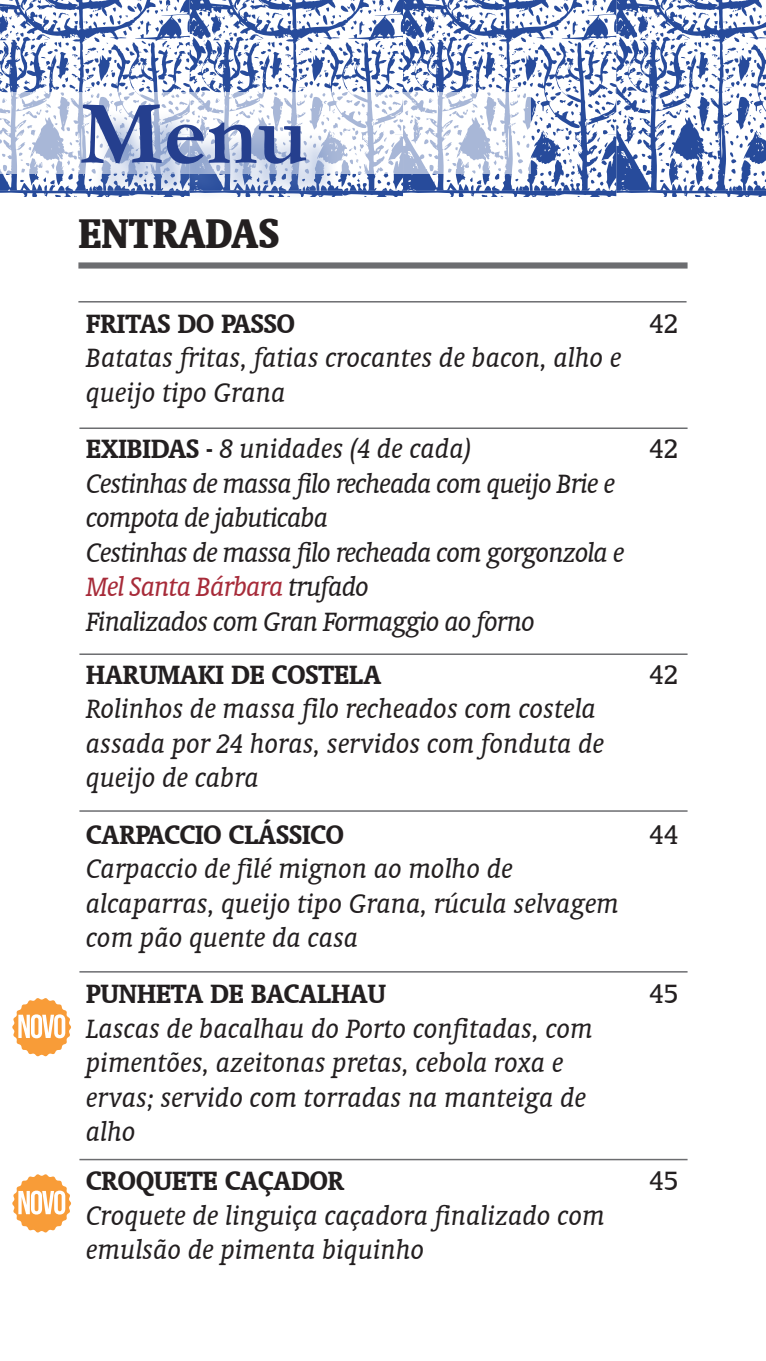
<style>
.page{position:relative;width:766px;height:1361px;background:#fff}
.page>*{position:absolute;margin:0;border:0;box-sizing:border-box;transform-origin:0 0}
.t1{font:700 91.8px "Garamond";color:#253f8e}
.t2{font:700 condensed 47.1px "Oranda BT";color:#231f20}
.t3{font:italic 30px/34.5px "Oranda BT";color:#231f20}
.t4{font:italic 30px/34.5px "Oranda BT";letter-spacing:-.03em;color:#231f20}
.t5{font:700 30px "Oranda BT";color:#231f20}
.t6{font:30px "Oranda BT";color:#231f20}
.s1{font-weight:700;font-style:normal}
.s2{color:#a72b39}
</style>
<div class="page">
<svg style="left:0;top:0;width:765px;height:196px"></svg>
<svg style="left:0;top:92px;width:531px;height:81px"></svg>
<div style="left:88px;top:110px;width:253px;height:91px;background:#6081bf;opacity:.6"></div>
<div style="left:78px;top:262px;width:609px;height:6px;background:#6c6d70"></div>
<hr style="left:78px;top:301px;width:608px;height:1px;background:#6c6d70">
<hr style="left:79px;top:427px;width:608px;height:2px;background:#6c6d70">
<hr style="left:79px;top:653px;width:608px;height:2px;background:#6c6d70">
<hr style="left:79px;top:810px;width:608px;height:2px;background:#6c6d70">
<hr style="left:79px;top:971px;width:608px;height:1px;background:#6c6d70">
<hr style="left:79px;top:1159px;width:608px;height:1px;background:#6c6d70">
<svg style="left:12px;top:1174px;width:59px;height:58px"></svg>
<svg style="left:12px;top:998px;width:59px;height:58px"></svg>
<h1 class="t1" style="left:79px;top:79px;width:229px">Menu</h1>
<p class="t2" style="left:78px;top:206px;width:202px">ENTRADAS</p>
<p class="t5" style="left:86px;top:306px;width:210px">FRITAS DO PASSO</p>
<p class="t3" style="left:86px;top:340px;width:537px">Batatas fritas, fatias crocantes de bacon, alho e queijo tipo Grana</p>
<p class="t3" style="left:86px;top:431px;width:386px"><span class="s1">EXIBIDAS -</span> 8 unidades (4 de cada)</p>
<p class="t4" style="left:86px;top:466px;width:530px">Cestinhas de massa filo recheada com queijo Brie e compota de jabuticaba</p>
<p class="t4" style="left:86px;top:535px;width:540px">Cestinhas de massa filo recheada com gorgonzola e<br><span class="s2">Mel Santa Bárbara</span> trufado</p>
<p class="t4" style="left:86px;top:604px;width:450px">Finalizados com Gran Formaggio ao forno</p>
<p class="t5" style="left:86px;top:656px;width:296px">HARUMAKI DE COSTELA</p>
<p class="t3" style="left:86px;top:691px;width:519px">Rolinhos de massa filo recheados com costela assada por 24 horas, servidos com fonduta de queijo de cabra</p>
<p class="t5" style="left:86px;top:816px;width:259px">CARPACCIO CLÁSSICO</p>
<p class="t3" style="left:86px;top:851px;width:534px">Carpaccio de filé mignon ao molho de alcaparras, queijo tipo Grana, rúcula selvagem com pão quente da casa</p>
<p class="t5" style="left:86px;top:976px;width:301px">PUNHETA DE BACALHAU</p>
<p class="t3" style="left:86px;top:1011px;width:508px">Lascas de bacalhau do Porto confitadas, com pimentões, azeitonas pretas, cebola roxa e ervas; servido com torradas na manteiga de alho</p>
<p class="t5" style="left:86px;top:1163px;width:259px">CROQUETE CAÇADOR</p>
<p class="t3" style="left:86px;top:1197px;width:520px">Croquete de linguiça caçadora finalizado com emulsão de pimenta biquinho</p>
<p class="t6" style="left:649px;top:306px;width:31px">42</p>
<p class="t6" style="left:649px;top:432px;width:31px">42</p>
<p class="t6" style="left:649px;top:657px;width:31px">42</p>
<p class="t6" style="left:649px;top:817px;width:31px">44</p>
<p class="t6" style="left:649px;top:977px;width:31px">45</p>
<p class="t6" style="left:649px;top:1163px;width:31px">45</p>
</div>
